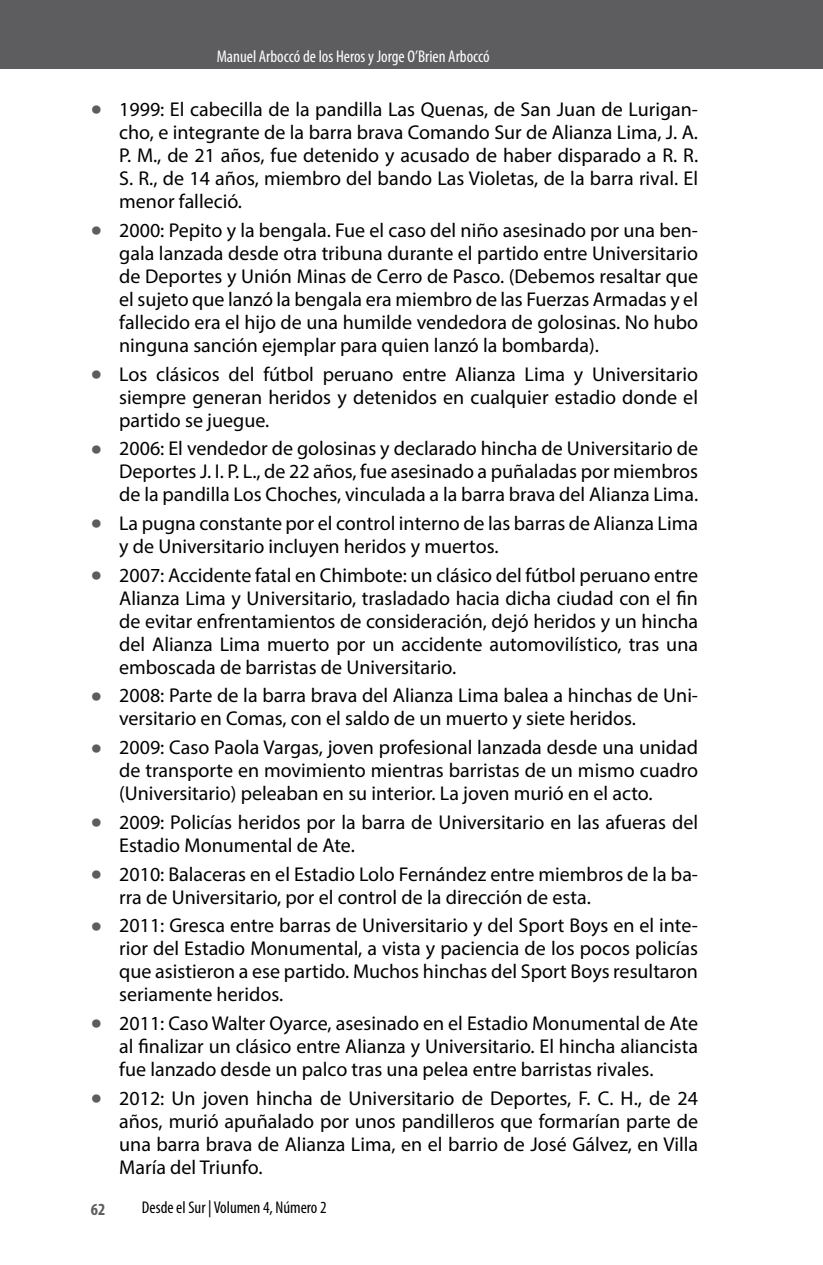
<style>
.page{position:relative;width:823px;height:1265px;background:#fff}
.page>*{position:absolute;margin:0;border:0;box-sizing:border-box;transform-origin:0 0}
.t1{font:20px/23px "Myriad Pro";color:#000;text-align:justify}
.PARRAFOS{font:condensed 17px "Myriad Pro";color:#fff}
.t2{font:condensed 17px "Myriad Pro";color:#000}
.t3{font:700 condensed 17px "Myriad Pro";color:#5d5d60}
.s1{font-size:40px;color:#5d5d60}
</style>
<div class="page">
<div style="left:0;top:0;width:822px;height:68px;background:#5d5d60"></div>
<p class="PARRAFOS" style="left:217px;top:46px;width:274px">Manuel Arboccó de los Heros y Jorge O’Brien Arboccó</p>
<p class="t1" style="left:119px;top:97px;width:580px;text-indent:-28px"><span class="s1">•</span> 1999: El cabecilla de la pandilla Las Quenas, de San Juan de Lurigan&shy;cho, e integrante de la barra brava Comando Sur de Alianza Lima, J. A.<br>P. M., de 21 años, fue detenido y acusado de haber disparado a R. R.<br>S. R., de 14 años, miembro del bando Las Violetas, de la barra rival. El menor falleció.</p>
<p class="t1" style="left:119px;top:218px;width:580px;text-indent:-28px"><span class="s1">•</span> 2000: Pepito y la bengala. Fue el caso del niño asesinado por una ben&shy;gala lanzada desde otra tribuna durante el partido entre Universitario de Deportes y Unión Minas de Cerro de Pasco. (Debemos resaltar que el sujeto que lanzó la bengala era miembro de las Fuerzas Armadas y el fallecido era el hijo de una humilde vendedora de golosinas. No hubo ninguna sanción ejemplar para quien lanzó la bombarda).</p>
<p class="t1" style="left:119px;top:362px;width:580px;text-indent:-28px"><span class="s1">•</span> Los clásicos del fútbol peruano entre Alianza Lima y Universitario siempre generan heridos y detenidos en cualquier estadio donde el partido se juegue.</p>
<p class="t1" style="left:119px;top:436px;width:580px;text-indent:-28px"><span class="s1">•</span> 2006: El vendedor de golosinas y declarado hincha de Universitario de Deportes J. I. P. L., de 22 años, fue asesinado a puñaladas por miembros de la pandilla Los Choches, vinculada a la barra brava del Alianza Lima.</p>
<p class="t1" style="left:119px;top:511px;width:580px;text-indent:-28px"><span class="s1">•</span> La pugna constante por el control interno de las barras de Alianza Lima y de Universitario incluyen heridos y muertos.</p>
<p class="t1" style="left:119px;top:563px;width:580px;text-indent:-28px"><span class="s1">•</span> 2007: Accidente fatal en Chimbote: un clásico del fútbol peruano entre Alianza Lima y Universitario, trasladado hacia dicha ciudad con el fin de evitar enfrentamientos de consideración, dejó heridos y un hincha del Alianza Lima muerto por un accidente automovilístico, tras una emboscada de barristas de Universitario.</p>
<p class="t1" style="left:119px;top:683px;width:580px;text-indent:-28px"><span class="s1">•</span> 2008: Parte de la barra brava del Alianza Lima balea a hinchas de Uni&shy;versitario en Comas, con el saldo de un muerto y siete heridos.</p>
<p class="t1" style="left:119px;top:735px;width:580px;text-indent:-28px"><span class="s1">•</span> 2009: Caso Paola Vargas, joven profesional lanzada desde una unidad de transporte en movimiento mientras barristas de un mismo cuadro (Universitario) peleaban en su interior. La joven murió en el acto.</p>
<p class="t1" style="left:119px;top:810px;width:580px;text-indent:-28px"><span class="s1">•</span> 2009: Policías heridos por la barra de Universitario en las afueras del<br>Estadio Monumental de Ate.</p>
<p class="t1" style="left:119px;top:861px;width:580px;text-indent:-28px"><span class="s1">•</span> 2010: Balaceras en el Estadio Lolo Fernández entre miembros de la ba&shy;rra de Universitario, por el control de la dirección de esta.</p>
<p class="t1" style="left:119px;top:913px;width:580px;text-indent:-28px"><span class="s1">•</span> 2011: Gresca entre barras de Universitario y del Sport Boys en el inte&shy;rior del Estadio Monumental, a vista y paciencia de los pocos policías que asistieron a ese partido. Muchos hinchas del Sport Boys resultaron seriamente heridos.</p>
<p class="t1" style="left:119px;top:1011px;width:580px;text-indent:-28px"><span class="s1">•</span> 2011: Caso Walter Oyarce, asesinado en el Estadio Monumental de Ate al finalizar un clásico entre Alianza y Universitario. El hincha aliancista fue lanzado desde un palco tras una pelea entre barristas rivales.</p>
<p class="t1" style="left:119px;top:1085px;width:580px;text-indent:-28px"><span class="s1">•</span> 2012: Un joven hincha de Universitario de Deportes, F. C. H., de 24 años, murió apuñalado por unos pandilleros que formarían parte de una barra brava de Alianza Lima, en el barrio de José Gálvez, en Villa María del Triunfo.</p>
<p class="t3" style="left:91px;top:1198px;width:16px">62</p>
<p class="t2" style="left:142px;top:1196px;width:186px">Desde el Sur | Volumen 4, Número 2</p>
</div>
